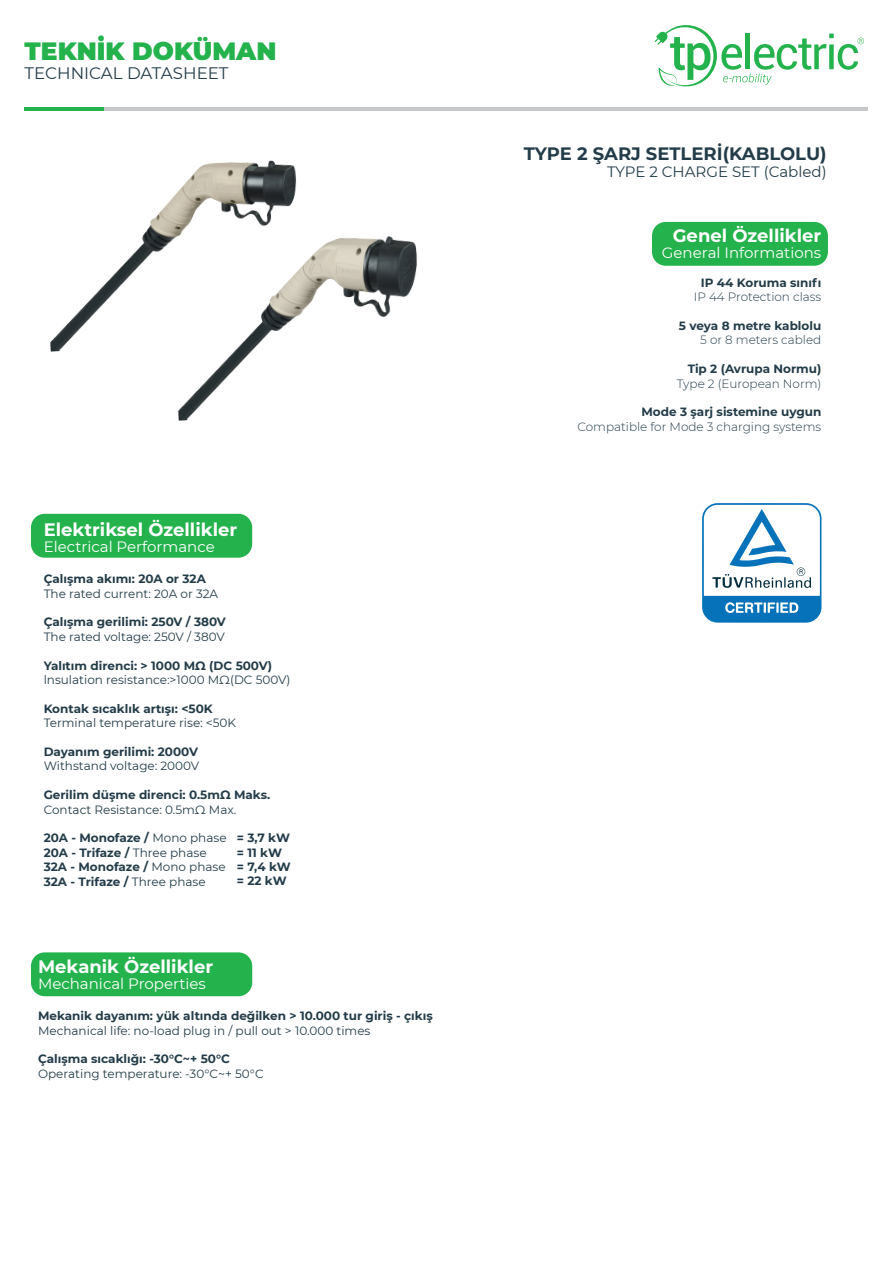
<style>
.page{position:relative;width:893px;height:1263px;background:#fff}
.page>*{position:absolute;margin:0;border:0;box-sizing:border-box;transform-origin:0 0}
.t1{font:900 24.9px "Montserrat";color:#23b24b}
.t2{font:700 18px "Montserrat";color:#fff}
.t3{font:700 18px "Montserrat";color:#233c49}
.t4{font:16.65px "Montserrat";color:#233c49}
.t5{font:15px "Montserrat";color:#fff}
.t6{font:15px "Montserrat";color:#233c49}
.t7{font:700 12px/14.4px "Montserrat";color:#233c49}
.t8{font:12px "Montserrat";color:#233c49}
.t9{font:300 12px "Montserrat";color:#233c49}
.s1{font-weight:400}
</style>
<div class="page">
<div style="left:652px;top:222px;width:176px;height:44px;background:#23b24b;border-radius:14px"></div>
<div style="left:31px;top:514px;width:221px;height:44px;background:#23b24b;border-radius:14px"></div>
<img style="left:178px;top:236px;width:240px;height:185px">
<img style="left:50px;top:160px;width:262px;height:192px">
<div style="left:31px;top:952px;width:221px;height:44px;background:#23b24b;border-radius:14px"></div>
<hr style="left:60px;top:108px;width:808px;height:3px;background:#c7c8ca">
<hr style="left:25px;top:108px;width:79px;height:3px;background:#23b24b">
<svg style="left:655px;top:25px;width:209px;height:62px"></svg>
<svg style="left:702px;top:503px;width:119px;height:120px"></svg>
<h1 class="t1" style="left:25px;top:33px;width:253px">TEKNİK DOKÜMAN</h1>
<h3 class="t4" style="left:25px;top:61px;width:205px">TECHNICAL DATASHEET</h3>
<h2 class="t2" style="left:44px;top:516px;width:195px">Elektriksel Özellikler</h2>
<p class="t5" style="left:44px;top:537px;width:173px">Electrical Performance</p>
<p class="t7" style="left:44px;top:571px;width:164px">Çalışma akımı: 20A or 32A</p>
<p class="t8" style="left:44px;top:585px;width:176px">The rated current: 20A or 32A</p>
<p class="t7" style="left:44px;top:614px;width:184px">Çalışma gerilimi: 250V / 380V</p>
<p class="t8" style="left:44px;top:628px;width:183px">The rated voltage: 250V / 380V</p>
<p class="t7" style="left:44px;top:657px;width:230px">Yalıtım direnci: &gt; 1000 MΩ (DC 500V)</p>
<p class="t8" style="left:44px;top:671px;width:248px">lnsulation resistance:&gt;1000 MΩ(DC 500V)</p>
<p class="t7" style="left:44px;top:701px;width:171px">Kontak sıcaklık artışı: &lt;50K</p>
<p class="t8" style="left:44px;top:715px;width:194px">Terminal temperature rise: &lt;50K</p>
<p class="t7" style="left:44px;top:744px;width:156px">Dayanım gerilimi: 2000V</p>
<p class="t8" style="left:44px;top:758px;width:157px">Withstand voltage: 2000V</p>
<p class="t7" style="left:44px;top:787px;width:228px">Gerilim düşme direnci: 0.5mΩ Maks.</p>
<p class="t8" style="left:44px;top:801px;width:194px">Contact Resistance: 0.5mΩ Max.</p>
<p class="t7" style="left:44px;top:830px;width:184px">20A - Monofaze / <span class="s1">Mono phase<br></span>20A - Trifaze / <span class="s1">Three phase<br></span>32A - Monofaze / <span class="s1">Mono phase<br></span>32A - Trifaze / <span class="s1">Three phase</span></p>
<p class="t7" style="left:237px;top:830px;width:56px">= 3,7 kW = 11 kW = 7,4 kW = 22 kW</p>
<h2 class="t2" style="left:38px;top:953px;width:177px">Mekanik Özellikler</h2>
<p class="t5" style="left:38px;top:974px;width:169px">Mechanical Properties</p>
<p class="t7" style="left:38px;top:1008px;width:396px">Mekanik dayanım: yük altında değilken &gt; 10.000 tur giriş - çıkış</p>
<p class="t8" style="left:38px;top:1022px;width:334px">Mechanical life: no-load plug in / pull out &gt; 10.000 times</p>
<p class="t7" style="left:38px;top:1051px;width:193px">Çalışma sıcaklığı: -30°C~+ 50°C</p>
<p class="t8" style="left:38px;top:1065px;width:227px">Operating temperature: -30°C~+ 50°C</p>
<h2 class="t3" style="left:524px;top:141px;width:304px">TYPE 2 ŞARJ SETLERİ(KABLOLU)</h2>
<p class="t6" style="left:607px;top:161px;width:221px">TYPE 2 CHARGE SET (Cabled)</p>
<h2 class="t2" style="left:673px;top:222px;width:150px">Genel Özellikler</h2>
<p class="t5" style="left:662px;top:242px;width:161px">General Informations</p>
<p class="t7" style="left:701px;top:275px;width:122px">IP 44 Koruma sınıfı</p>
<p class="t9" style="left:694px;top:289px;width:129px">IP 44 Protection class</p>
<p class="t7" style="left:679px;top:318px;width:144px">5 veya 8 metre kablolu</p>
<p class="t9" style="left:700px;top:332px;width:123px">5 or 8 meters cabled</p>
<p class="t7" style="left:688px;top:361px;width:135px">Tip 2 (Avrupa Normu)</p>
<p class="t9" style="left:677px;top:375px;width:146px">Type 2 (European Norm)</p>
<p class="t7" style="left:641px;top:404px;width:181px">Mode 3 şarj sistemine uygun</p>
<p class="t9" style="left:577px;top:418px;width:245px">Compatible for Mode 3 charging systems</p>
</div>
